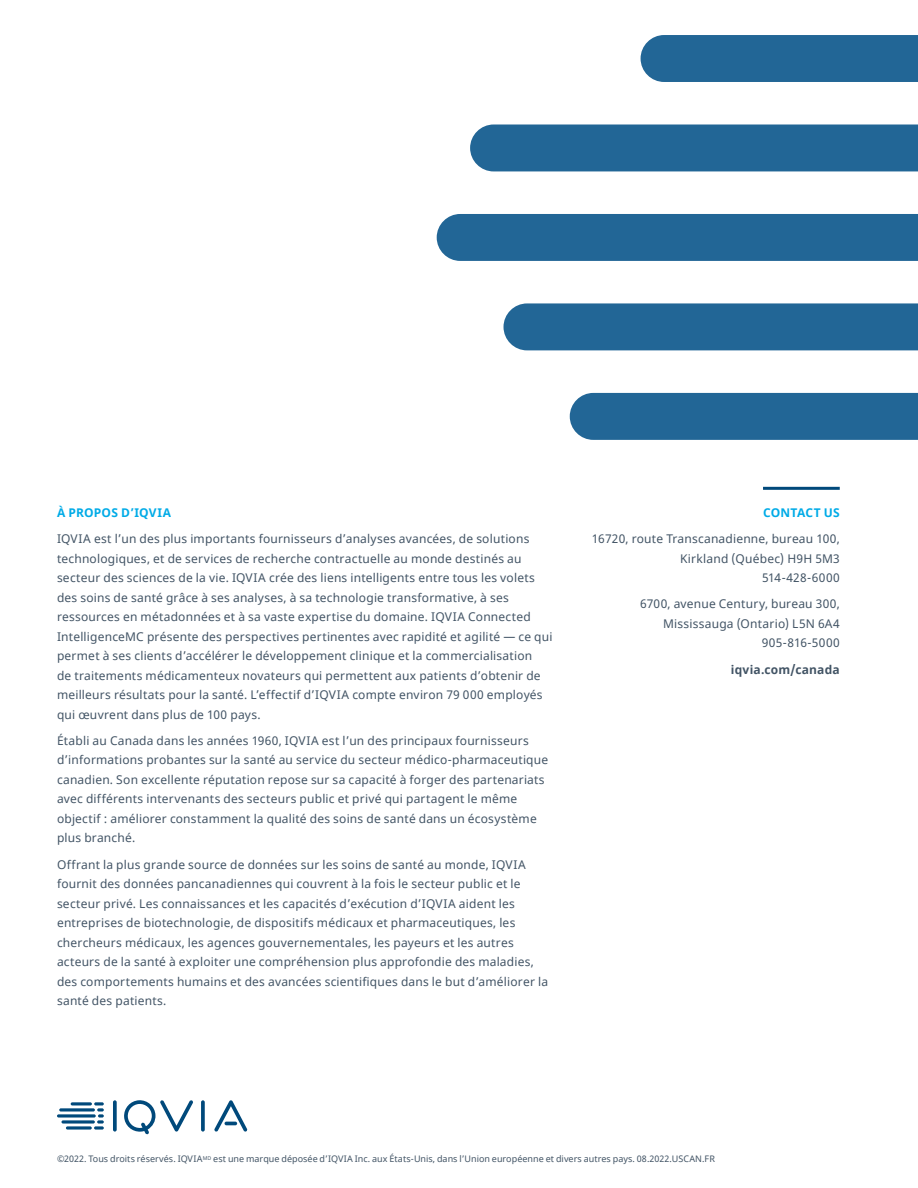
<style>
.page{position:relative;width:918px;height:1188px;background:#fff}
.page>*{position:absolute;margin:0;border:0;box-sizing:border-box;transform-origin:0 0}
.Contact_body_copy{font:12px/19.5px "Noto Sans";letter-spacing:.015em;color:#425465}
.Contact_body_copy_al{font:12px/19.5px "Noto Sans";letter-spacing:.015em;color:#425465;text-align:right}
.Contact_us_align_rig{font:700 12px "Noto Sans";letter-spacing:.02em;color:#00abe7}
.Contact_body_copy_al-2{font:700 12px "Noto Sans";letter-spacing:.015em;color:#425465}
.Copyright{font:9px "Noto Sans";letter-spacing:.005em;color:#425465}
</style>
<div class="page">
<div style="left:570px;top:393px;width:348px;height:47px;background:#226696"></div>
<div style="left:504px;top:303px;width:414px;height:47px;background:#226696"></div>
<div style="left:437px;top:214px;width:481px;height:47px;background:#226696"></div>
<div style="left:470px;top:125px;width:448px;height:46px;background:#226696"></div>
<div style="left:641px;top:35px;width:277px;height:47px;background:#226696"></div>
<svg style="left:113px;top:1100px;width:4px;height:32px"></svg>
<svg style="left:201px;top:1100px;width:4px;height:32px"></svg>
<svg style="left:124px;top:1100px;width:69px;height:35px"></svg>
<svg style="left:214px;top:1100px;width:33px;height:32px"></svg>
<svg style="left:66px;top:1126px;width:26px;height:4px"></svg>
<svg style="left:94px;top:1126px;width:10px;height:4px"></svg>
<svg style="left:94px;top:1102px;width:10px;height:22px"></svg>
<svg style="left:61px;top:1120px;width:34px;height:4px"></svg>
<svg style="left:57px;top:1114px;width:39px;height:4px"></svg>
<svg style="left:59px;top:1108px;width:36px;height:4px"></svg>
<hr style="left:71px;top:1102px;width:21px;height:3px;background:#00497b;border-radius:2px">
<hr style="left:763px;top:487px;width:77px;height:3px;background:#00497b">
<p class="Contact_us_align_rig" style="left:57px;top:504px;width:116px">À PROPOS D’IQVIA</p>
<p class="Contact_body_copy" style="left:57px;top:529px;width:497px">IQVIA est l’un des plus importants fournisseurs d’analyses avancées, de solutions technologiques, et de services de recherche contractuelle au monde destinés au secteur des sciences de la vie. IQVIA crée des liens intelligents entre tous les volets des soins de santé grâce à ses analyses, à sa technologie transformative, à ses ressources en métadonnées et à sa vaste expertise du domaine. IQVIA Connected IntelligenceMC présente des perspectives pertinentes avec rapidité et agilité — ce qui permet à ses clients d’accélérer le développement clinique et la commercialisation<br>de traitements médicamenteux novateurs qui permettent aux patients d’obtenir de meilleurs résultats pour la santé. L’effectif d’IQVIA compte environ 79 000 employés qui œuvrent dans plus de 100 pays.</p>
<p class="Contact_body_copy" style="left:57px;top:731px;width:493px">Établi au Canada dans les années 1960, IQVIA est l’un des principaux fournisseurs d’informations probantes sur la santé au service du secteur médico-pharmaceutique canadien. Son excellente réputation repose sur sa capacité à forger des partenariats avec différents intervenants des secteurs public et privé qui partagent le même objectif : améliorer constamment la qualité des soins de santé dans un écosystème plus branché.</p>
<p class="Contact_body_copy" style="left:57px;top:855px;width:493px">Offrant la plus grande source de données sur les soins de santé au monde, IQVIA fournit des données pancanadiennes qui couvrent à la fois le secteur public et le secteur privé. Les connaissances et les capacités d’exécution d’IQVIA aident les entreprises de biotechnologie, de dispositifs médicaux et pharmaceutiques, les chercheurs médicaux, les agences gouvernementales, les payeurs et les autres acteurs de la santé à exploiter une compréhension plus approfondie des maladies, des comportements humains et des avancées scientifiques dans le but d’améliorer la santé des patients.</p>
<p class="Contact_us_align_rig" style="left:763px;top:504px;width:78px">CONTACT US</p>
<p class="Contact_body_copy" style="left:592px;top:529px;width:249px;text-align:right">16720, route Transcanadienne, bureau 100,<br>Kirkland (Québec) H9H 5M3<br>514-428-6000</p>
<p class="Contact_body_copy_al" style="left:640px;top:595px;width:201px">6700, avenue Century, bureau 300,<br>Mississauga (Ontario) L5N 6A4<br>905-816-5000</p>
<p class="Contact_body_copy_al-2" style="left:731px;top:661px;width:110px">iqvia.com/canada</p>
<p class="Copyright" style="left:57px;top:1153px;width:659px">©2022. Tous droits réservés. IQVIA<sup>MD</sup> est une marque déposée d’IQVIA Inc. aux États-Unis, dans l’Union européenne et divers autres pays. 08.2022.USCAN.FR</p>
</div>
